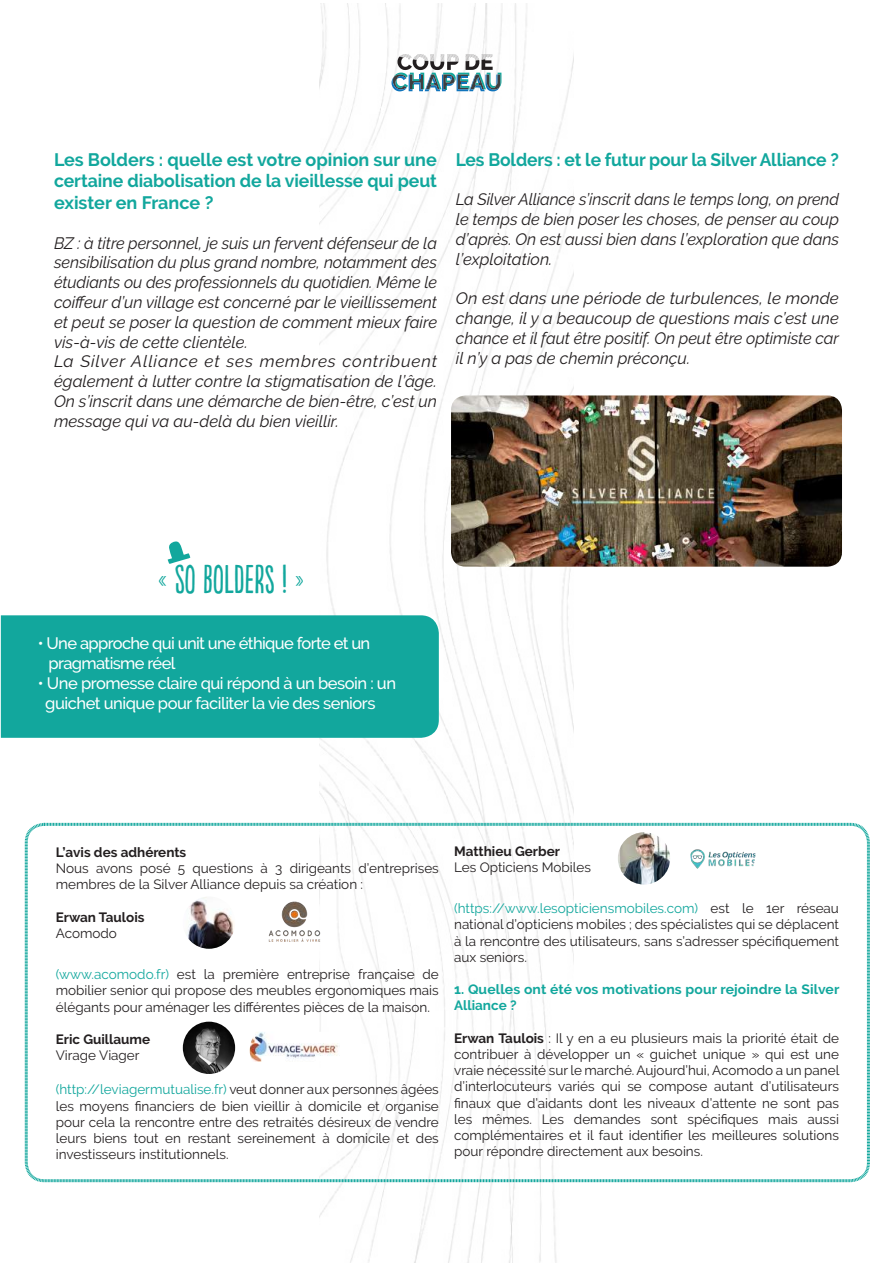
<style>
.page{position:relative;width:893px;height:1263px;background:#fff}
.page>*{position:absolute;margin:0;border:0;box-sizing:border-box;transform-origin:0 0}
.t1{font:37.5px "Populaire";color:#12a79d}
.t2{font:700 18px/21.6px "Raleway";letter-spacing:-.005em;color:#12a79d;text-align:justify}
.t3{font:italic 16.5px/19.8px "Raleway";color:#231f20;text-align:justify}
.t4{font:500 16.5px/19.8px "Raleway";letter-spacing:-.03em;color:#fff}
.t5{font:13.5px/16.2px "Raleway";color:#231f20;text-align:justify}
.t6{font:700 13.5px/16.2px "Raleway";letter-spacing:.01em;color:#12a79d}
.t7{font:700 13.5px "Raleway";color:#231f20}
.s1{font-weight:300}
.s2{color:#12a79d}
.s3{font-weight:700}
</style>
<div class="page">
<img style="left:320px;top:3px;width:253px;height:1260px">
<svg style="left:24px;top:822px;width:846px;height:361px"></svg>
<svg style="left:391px;top:54px;width:110px;height:37px"></svg>
<div style="left:1px;top:615px;width:438px;height:123px;background:#12a79d"></div>
<svg style="left:168px;top:541px;width:22px;height:23px"></svg>
<img style="left:451px;top:395px;width:391px;height:172px">
<img style="left:245px;top:887px;width:99px;height:69px">
<img style="left:183px;top:896px;width:52px;height:53px;border-radius:26px">
<img style="left:250px;top:1032px;width:90px;height:30px">
<img style="left:183px;top:1022px;width:52px;height:52px;border-radius:26px">
<img style="left:690px;top:826px;width:65px;height:65px">
<img style="left:618px;top:832px;width:52px;height:52px;border-radius:26px">
<h2 class="t2" style="left:54px;top:149px;width:384px">Les Bolders : quelle est votre opinion sur une certaine diabolisation de la vieillesse qui peut exister en France ?</h2>
<p class="t3" style="left:54px;top:233px;width:385px;text-align:left">BZ : à titre personnel, je suis un fervent défenseur de la sensibilisation du plus grand nombre, notamment des étudiants ou des professionnels du quotidien. Même le coiffeur d’un village est concerné par le vieillissement et peut se poser la question de comment mieux faire vis-à-vis de cette clientèle.<br>La Silver Alliance et ses membres contribuent également à lutter contre la stigmatisation de l’âge.<br>On s’inscrit dans une démarche de bien-être, c’est un message qui va au-delà du bien vieillir.</p>
<h2 class="t2" style="left:456px;top:149px;width:385px">Les Bolders : et le futur pour la Silver Alliance ?</h2>
<p class="t3" style="left:456px;top:190px;width:385px">La Silver Alliance s’inscrit dans le temps long, on prend le temps de bien poser les choses, de penser au coup d’après. On est aussi bien dans l’exploration que dans l’exploitation.</p>
<p class="t3" style="left:456px;top:289px;width:385px">On est dans une période de turbulences, le monde change, il y a beaucoup de questions mais c’est une chance et il faut être positif. On peut être optimiste car il n’y a pas de chemin préconçu.</p>
<h1 class="t1" style="left:158px;top:559px;width:147px"><span class="s1">«</span> SO BOLDERS ! <span class="s1">»</span></h1>
<p class="t4" style="left:48px;top:633px;width:323px;text-indent:-11px">• Une approche qui unit une éthique forte et un pragmatisme réel</p>
<p class="t4" style="left:45px;top:673px;width:352px;text-indent:-7px">• Une promesse claire qui répond à un besoin : un guichet unique pour faciliter la vie des seniors</p>
<p class="t7" style="left:56px;top:844px;width:132px">L’avis des adhérents</p>
<p class="t5" style="left:56px;top:860px;width:384px">Nous avons posé 5 questions à 3 dirigeants d’entreprises membres de la Silver Alliance depuis sa création :</p>
<p class="t7" style="left:56px;top:909px;width:90px">Erwan Taulois</p>
<p class="t5" style="left:56px;top:925px;width:63px">Acomodo</p>
<p class="t5" style="left:56px;top:966px;width:384px"><span class="s2">(www.acomodo.fr)</span> est la première entreprise française de mobilier senior qui propose des meubles ergonomiques mais élégants pour aménager les différentes pièces de la maison.</p>
<p class="t7" style="left:56px;top:1031px;width:96px">Eric Guillaume</p>
<p class="t5" style="left:56px;top:1047px;width:85px">Virage Viager</p>
<p class="t5" style="left:56px;top:1081px;width:384px"><span class="s2">(http://leviagermutualise.fr)</span> veut donner aux personnes âgées les moyens financiers de bien vieillir à domicile et organise pour cela la rencontre entre des retraités désireux de vendre leurs biens tout en restant sereinement à domicile et des investisseurs institutionnels.</p>
<p class="t7" style="left:454px;top:843px;width:107px">Matthieu Gerber</p>
<p class="t5" style="left:454px;top:859px;width:138px">Les Opticiens Mobiles</p>
<p class="t5" style="left:454px;top:900px;width:386px"><span class="s2">(https://www.lesopticiensmobiles.com)</span> est le 1er réseau national d’opticiens mobiles ; des spécialistes qui se déplacent à la rencontre des utilisateurs, sans s’adresser spécifiquement aux seniors.</p>
<p class="t6" style="left:454px;top:981px;width:387px">1. Quelles ont été vos motivations pour rejoindre la Silver<br>Alliance ?</p>
<p class="t5" style="left:454px;top:1030px;width:387px"><span class="s3">Erwan Taulois</span> : Il y en a eu plusieurs mais la priorité était de contribuer à développer un « guichet unique » qui est une vraie nécessité sur le marché. Aujourd’hui, Acomodo a un panel d’interlocuteurs variés qui se compose autant d’utilisateurs finaux que d’aidants dont les niveaux d’attente ne sont pas les mêmes. Les demandes sont spécifiques mais aussi complémentaires et il faut identifier les meilleures solutions pour répondre directement aux besoins.</p>
</div>
